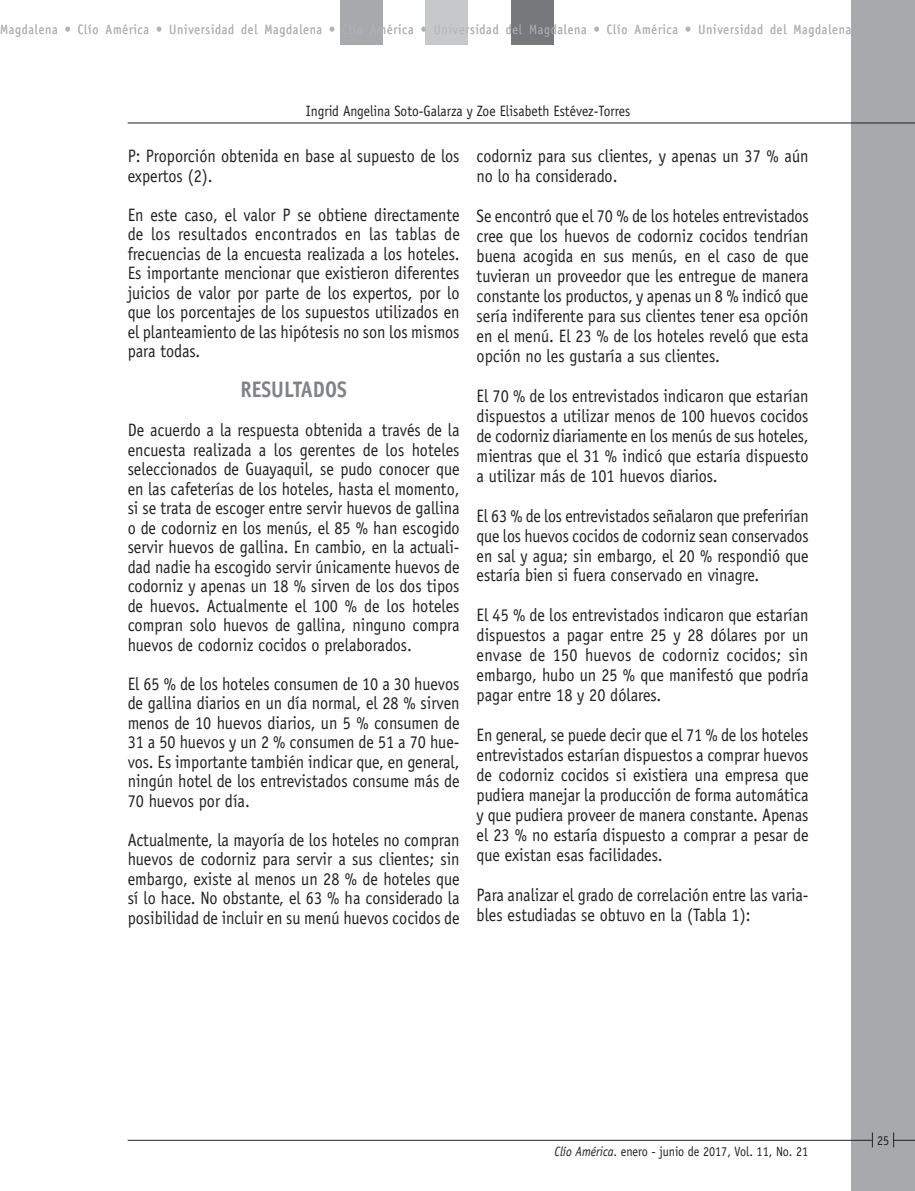
<style>
.page{position:relative;width:915px;height:1191px;background:#fff}
.page>*{position:absolute;margin:0;border:0;box-sizing:border-box;transform-origin:0 0}
.t1{font:700 22.5px "Officina Sans";color:#808285;scale:.9 1}
.t2{font:18px/19.5px "Officina Sans";color:#231f20;text-align:justify;scale:.9 1}
.t3{font:18px/20px "Officina Sans";color:#231f20;text-align:justify;scale:.89 1}
.t4{font:15px "Officina Sans";color:#231f20;scale:.9 1}
.t5{font:13.5px "Officina Sans";letter-spacing:.065em;color:#b2b3b7;scale:.9 1}
.t6{font:13.5px "Officina Sans";color:#231f20;scale:.9 1}
.s1{font-style:italic}
</style>
<div class="page">
<div style="left:850px;top:0;width:64px;height:1191px;background:#a8a9ad"></div>
<hr style="left:128px;top:1140px;width:743px;height:1px;background:#231f20">
<svg style="left:871px;top:1133px;width:1px;height:14px"></svg>
<svg style="left:893px;top:1132px;width:21px;height:15px"></svg>
<div style="left:510px;top:0;width:43px;height:44px;background:#76787b"></div>
<div style="left:340px;top:0;width:43px;height:44px;background:#a8a9ad"></div>
<div style="left:425px;top:0;width:43px;height:44px;background:#c7c8ca"></div>
<hr style="left:128px;top:123px;width:786px;height:1px;background:#231f20">
<p class="t5" style="left:0;top:21px;width:946px">Magdalena • Clío América • Universidad del Magdalena • Clío América • Universidad del Magdalena • Clío América • Universidad del Magdalena</p>
<p class="t4" style="left:306px;top:102px;width:362px">Ingrid Angelina Soto-Galarza y Zoe Elisabeth Estévez-Torres</p>
<p class="t2" style="left:128px;top:147px;width:370px">P: Proporción obtenida en base al supuesto de los expertos (2).</p>
<p class="t2" style="left:128px;top:205px;width:370px">En este caso, el valor P se obtiene directamente de los resultados encontrados en las tablas de frecuencias de la encuesta realizada a los hoteles.<br>Es importante mencionar que existieron diferentes juicios de valor por parte de los expertos, por lo que los porcentajes de los supuestos utilizados en el planteamiento de las hipótesis no son los mismos para todas.</p>
<p class="t1" style="left:240px;top:375px;width:119px">RESULTADOS</p>
<p class="t2" style="left:128px;top:420px;width:370px">De acuerdo a la respuesta obtenida a través de la encuesta realizada a los gerentes de los hoteles seleccionados de Guayaquil, se pudo conocer que en las cafeterías de los hoteles, hasta el momento, si se trata de escoger entre servir huevos de gallina o de codorniz en los menús, el 85 % han escogido servir huevos de gallina. En cambio, en la actuali&shy;dad nadie ha escogido servir únicamente huevos de codorniz y apenas un 18 % sirven de los dos tipos de huevos. Actualmente el 100 % de los hoteles compran solo huevos de gallina, ninguno compra huevos de codorniz cocidos o prelaborados.</p>
<p class="t2" style="left:128px;top:674px;width:370px">El 65 % de los hoteles consumen de 10 a 30 huevos de gallina diarios en un día normal, el 28 % sirven menos de 10 huevos diarios, un 5 % consumen de 31 a 50 huevos y un 2 % consumen de 51 a 70 hue&shy;vos. Es importante también indicar que, en general, ningún hotel de los entrevistados consume más de 70 huevos por día.</p>
<p class="t2" style="left:128px;top:830px;width:370px">Actualmente, la mayoría de los hoteles no compran huevos de codorniz para servir a sus clientes; sin embargo, existe al menos un 28 % de hoteles que sí lo hace. No obstante, el 63 % ha considerado la posibilidad de incluir en su menú huevos cocidos de</p>
<p class="t2" style="left:476px;top:146px;width:370px;line-height:20px">codorniz para sus clientes, y apenas un 37 % aún no lo ha considerado.</p>
<p class="t2" style="left:476px;top:206px;width:370px;line-height:20px">Se encontró que el 70 % de los hoteles entrevistados cree que los huevos de codorniz cocidos tendrían buena acogida en sus menús, en el caso de que tuvieran un proveedor que les entregue de manera constante los productos, y apenas un 8 % indicó que sería indiferente para sus clientes tener esa opción en el menú. El 23 % de los hoteles reveló que esta opción no les gustaría a sus clientes.</p>
<p class="t2" style="left:476px;top:386px;width:370px;line-height:20px">El 70 % de los entrevistados indicaron que estarían dispuestos a utilizar menos de 100 huevos cocidos de codorniz diariamente en los menús de sus hoteles, mientras que el 31 % indicó que estaría dispuesto a utilizar más de 101 huevos diarios.</p>
<p class="t3" style="left:476px;top:505px;width:374px">El 63 % de los entrevistados señalaron que preferirían que los huevos cocidos de codorniz sean conservados en sal y agua; sin embargo, el 20 % respondió que estaría bien si fuera conservado en vinagre.</p>
<p class="t2" style="left:476px;top:605px;width:370px;line-height:20px">El 45 % de los entrevistados indicaron que estarían dispuestos a pagar entre 25 y 28 dólares por un envase de 150 huevos de codorniz cocidos; sin embargo, hubo un 25 % que manifestó que podría pagar entre 18 y 20 dólares.</p>
<p class="t2" style="left:476px;top:725px;width:370px;line-height:20px">En general, se puede decir que el 71 % de los hoteles entrevistados estarían dispuestos a comprar huevos de codorniz cocidos si existiera una empresa que pudiera manejar la producción de forma automática y que pudiera proveer de manera constante. Apenas el 23 % no estaría dispuesto a comprar a pesar de que existan esas facilidades.</p>
<p class="t2" style="left:476px;top:884px;width:370px;line-height:20px">Para analizar el grado de correlación entre las varia&shy;bles estudiadas se obtuvo en la (Tabla 1):</p>
<p class="t6" style="left:554px;top:1144px;width:283px"><span class="s1">Clío América</span>. enero - junio de 2017, Vol. 11, No. 21</p>
<p class="t6" style="left:876px;top:1132px;width:15px">25</p>
</div>
